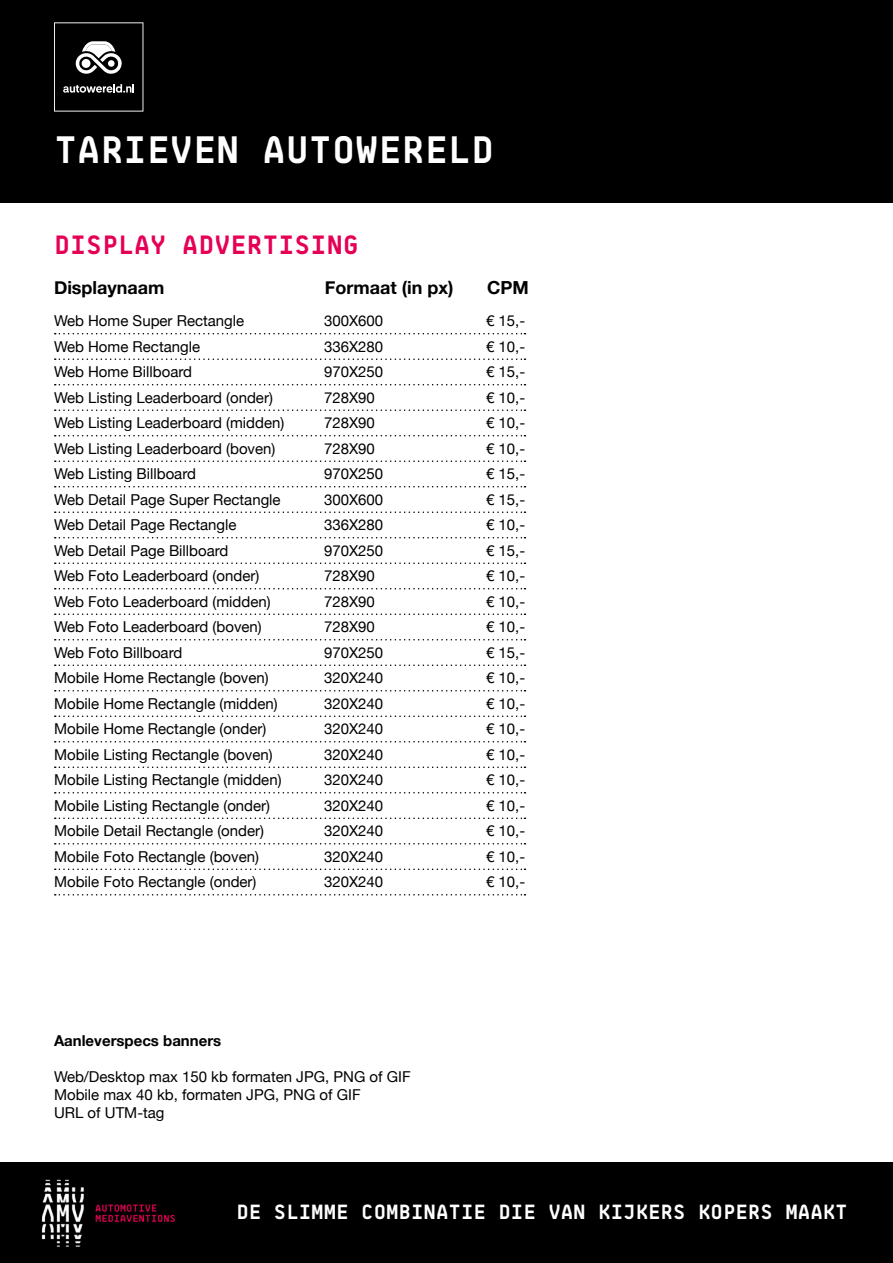
<style>
.page{position:relative;width:893px;height:1263px;background:#fff}
.page>*{position:absolute;margin:0;border:0;box-sizing:border-box;transform-origin:0 0}
.t1{font:700 39px "BB Manual Mono Pro OR";color:#fff}
.t2{font:700 27px "BB Manual Mono Pro OR";color:#e50056}
.t3{font:700 21px "BB Manual Mono Pro OR";color:#fff}
.t4{font:700 18px "Helvetica Neue";color:#000}
.t5{font:15px/18px "Helvetica Neue";color:#000}
.t6{font:700 15px "Helvetica Neue";color:#000}
</style>
<div class="page">
<div style="left:0;top:0;width:893px;height:202px;background:#000"></div>
<div style="left:0;top:1163px;width:893px;height:100px;background:#000"></div>
<svg style="left:55px;top:333px;width:470px;height:1px"></svg>
<svg style="left:55px;top:358px;width:470px;height:2px"></svg>
<svg style="left:55px;top:384px;width:470px;height:1px"></svg>
<svg style="left:55px;top:409px;width:470px;height:2px"></svg>
<svg style="left:55px;top:435px;width:470px;height:1px"></svg>
<svg style="left:55px;top:460px;width:470px;height:2px"></svg>
<svg style="left:55px;top:486px;width:470px;height:1px"></svg>
<svg style="left:55px;top:511px;width:470px;height:2px"></svg>
<svg style="left:55px;top:537px;width:470px;height:1px"></svg>
<svg style="left:55px;top:562px;width:470px;height:2px"></svg>
<svg style="left:55px;top:588px;width:470px;height:1px"></svg>
<svg style="left:55px;top:613px;width:470px;height:2px"></svg>
<svg style="left:55px;top:639px;width:470px;height:1px"></svg>
<svg style="left:55px;top:664px;width:470px;height:2px"></svg>
<svg style="left:55px;top:690px;width:470px;height:1px"></svg>
<svg style="left:55px;top:715px;width:470px;height:2px"></svg>
<svg style="left:55px;top:741px;width:470px;height:1px"></svg>
<svg style="left:55px;top:766px;width:470px;height:2px"></svg>
<svg style="left:55px;top:792px;width:470px;height:1px"></svg>
<svg style="left:55px;top:817px;width:470px;height:2px"></svg>
<svg style="left:55px;top:843px;width:470px;height:1px"></svg>
<svg style="left:55px;top:868px;width:470px;height:2px"></svg>
<svg style="left:55px;top:894px;width:470px;height:1px"></svg>
<img style="left:41px;top:1179px;width:134px;height:68px">
<svg style="left:54px;top:22px;width:89px;height:90px"></svg>
<h1 class="t1" style="left:54px;top:127px;width:442px">TARIEVEN AUTOWERELD</h1>
<h2 class="t2" style="left:54px;top:229px;width:306px">DISPLAY ADVERTISING</h2>
<p class="t4" style="left:54px;top:274px;width:112px">Displaynaam</p>
<p class="t4" style="left:325px;top:274px;width:130px">Formaat (in px)</p>
<p class="t4" style="left:487px;top:274px;width:43px">CPM</p>
<p class="t5" style="left:54px;top:313px;width:192px">Web Home Super Rectangle</p>
<p class="t5" style="left:324px;top:313px;width:61px">300X600</p>
<p class="t5" style="left:486px;top:313px;width:41px">€ 15,-</p>
<p class="t5" style="left:54px;top:338px;width:148px">Web Home Rectangle</p>
<p class="t5" style="left:324px;top:338px;width:61px">336X280</p>
<p class="t5" style="left:486px;top:338px;width:41px">€ 10,-</p>
<p class="t5" style="left:54px;top:364px;width:140px">Web Home Billboard</p>
<p class="t5" style="left:324px;top:364px;width:61px">970X250</p>
<p class="t5" style="left:486px;top:364px;width:41px">€ 15,-</p>
<p class="t5" style="left:54px;top:389px;width:220px">Web Listing Leaderboard (onder)</p>
<p class="t5" style="left:324px;top:389px;width:52px">728X90</p>
<p class="t5" style="left:486px;top:389px;width:41px">€ 10,-</p>
<p class="t5" style="left:54px;top:415px;width:232px">Web Listing Leaderboard (midden)</p>
<p class="t5" style="left:324px;top:415px;width:52px">728X90</p>
<p class="t5" style="left:486px;top:415px;width:41px">€ 10,-</p>
<p class="t5" style="left:54px;top:440px;width:223px">Web Listing Leaderboard (boven)</p>
<p class="t5" style="left:324px;top:440px;width:52px">728X90</p>
<p class="t5" style="left:486px;top:440px;width:41px">€ 10,-</p>
<p class="t5" style="left:54px;top:466px;width:143px">Web Listing Billboard</p>
<p class="t5" style="left:324px;top:466px;width:61px">970X250</p>
<p class="t5" style="left:486px;top:466px;width:41px">€ 15,-</p>
<p class="t5" style="left:54px;top:491px;width:228px">Web Detail Page Super Rectangle</p>
<p class="t5" style="left:324px;top:491px;width:61px">300X600</p>
<p class="t5" style="left:486px;top:491px;width:41px">€ 15,-</p>
<p class="t5" style="left:54px;top:517px;width:184px">Web Detail Page Rectangle</p>
<p class="t5" style="left:324px;top:517px;width:61px">336X280</p>
<p class="t5" style="left:486px;top:517px;width:41px">€ 10,-</p>
<p class="t5" style="left:54px;top:542px;width:176px">Web Detail Page Billboard</p>
<p class="t5" style="left:324px;top:542px;width:61px">970X250</p>
<p class="t5" style="left:486px;top:542px;width:41px">€ 15,-</p>
<p class="t5" style="left:54px;top:568px;width:207px">Web Foto Leaderboard (onder)</p>
<p class="t5" style="left:324px;top:568px;width:52px">728X90</p>
<p class="t5" style="left:486px;top:568px;width:41px">€ 10,-</p>
<p class="t5" style="left:54px;top:593px;width:218px">Web Foto Leaderboard (midden)</p>
<p class="t5" style="left:324px;top:593px;width:52px">728X90</p>
<p class="t5" style="left:486px;top:593px;width:41px">€ 10,-</p>
<p class="t5" style="left:54px;top:619px;width:209px">Web Foto Leaderboard (boven)</p>
<p class="t5" style="left:324px;top:619px;width:52px">728X90</p>
<p class="t5" style="left:486px;top:619px;width:41px">€ 10,-</p>
<p class="t5" style="left:54px;top:644px;width:130px">Web Foto Billboard</p>
<p class="t5" style="left:324px;top:644px;width:61px">970X250</p>
<p class="t5" style="left:486px;top:644px;width:41px">€ 15,-</p>
<p class="t5" style="left:54px;top:670px;width:216px">Mobile Home Rectangle (boven)</p>
<p class="t5" style="left:324px;top:670px;width:61px">320X240</p>
<p class="t5" style="left:486px;top:670px;width:41px">€ 10,-</p>
<p class="t5" style="left:54px;top:695px;width:225px">Mobile Home Rectangle (midden)</p>
<p class="t5" style="left:324px;top:695px;width:61px">320X240</p>
<p class="t5" style="left:486px;top:695px;width:41px">€ 10,-</p>
<p class="t5" style="left:54px;top:721px;width:214px">Mobile Home Rectangle (onder)</p>
<p class="t5" style="left:324px;top:721px;width:61px">320X240</p>
<p class="t5" style="left:486px;top:721px;width:41px">€ 10,-</p>
<p class="t5" style="left:54px;top:746px;width:220px">Mobile Listing Rectangle (boven)</p>
<p class="t5" style="left:324px;top:746px;width:61px">320X240</p>
<p class="t5" style="left:486px;top:746px;width:41px">€ 10,-</p>
<p class="t5" style="left:54px;top:772px;width:229px">Mobile Listing Rectangle (midden)</p>
<p class="t5" style="left:324px;top:772px;width:61px">320X240</p>
<p class="t5" style="left:486px;top:772px;width:41px">€ 10,-</p>
<p class="t5" style="left:54px;top:797px;width:218px">Mobile Listing Rectangle (onder)</p>
<p class="t5" style="left:324px;top:797px;width:61px">320X240</p>
<p class="t5" style="left:486px;top:797px;width:41px">€ 10,-</p>
<p class="t5" style="left:54px;top:823px;width:212px">Mobile Detail Rectangle (onder)</p>
<p class="t5" style="left:324px;top:823px;width:61px">320X240</p>
<p class="t5" style="left:486px;top:823px;width:41px">€ 10,-</p>
<p class="t5" style="left:54px;top:848px;width:207px">Mobile Foto Rectangle (boven)</p>
<p class="t5" style="left:324px;top:848px;width:61px">320X240</p>
<p class="t5" style="left:486px;top:848px;width:41px">€ 10,-</p>
<p class="t5" style="left:54px;top:874px;width:204px">Mobile Foto Rectangle (onder)</p>
<p class="t5" style="left:324px;top:874px;width:61px">320X240</p>
<p class="t5" style="left:486px;top:874px;width:41px">€ 10,-</p>
<p class="t6" style="left:54px;top:1028px;width:169px">Aanleverspecs banners</p>
<p class="t5" style="left:54px;top:1068px;width:358px">Web/Desktop max 150 kb formaten JPG, PNG of GIF<br>Mobile max 40 kb, formaten JPG, PNG of GIF<br>URL of UTM-tag</p>
<h3 class="t3" style="left:236px;top:1199px;width:613px">DE SLIMME COMBINATIE DIE VAN KIJKERS KOPERS MAAKT</h3>
</div>
